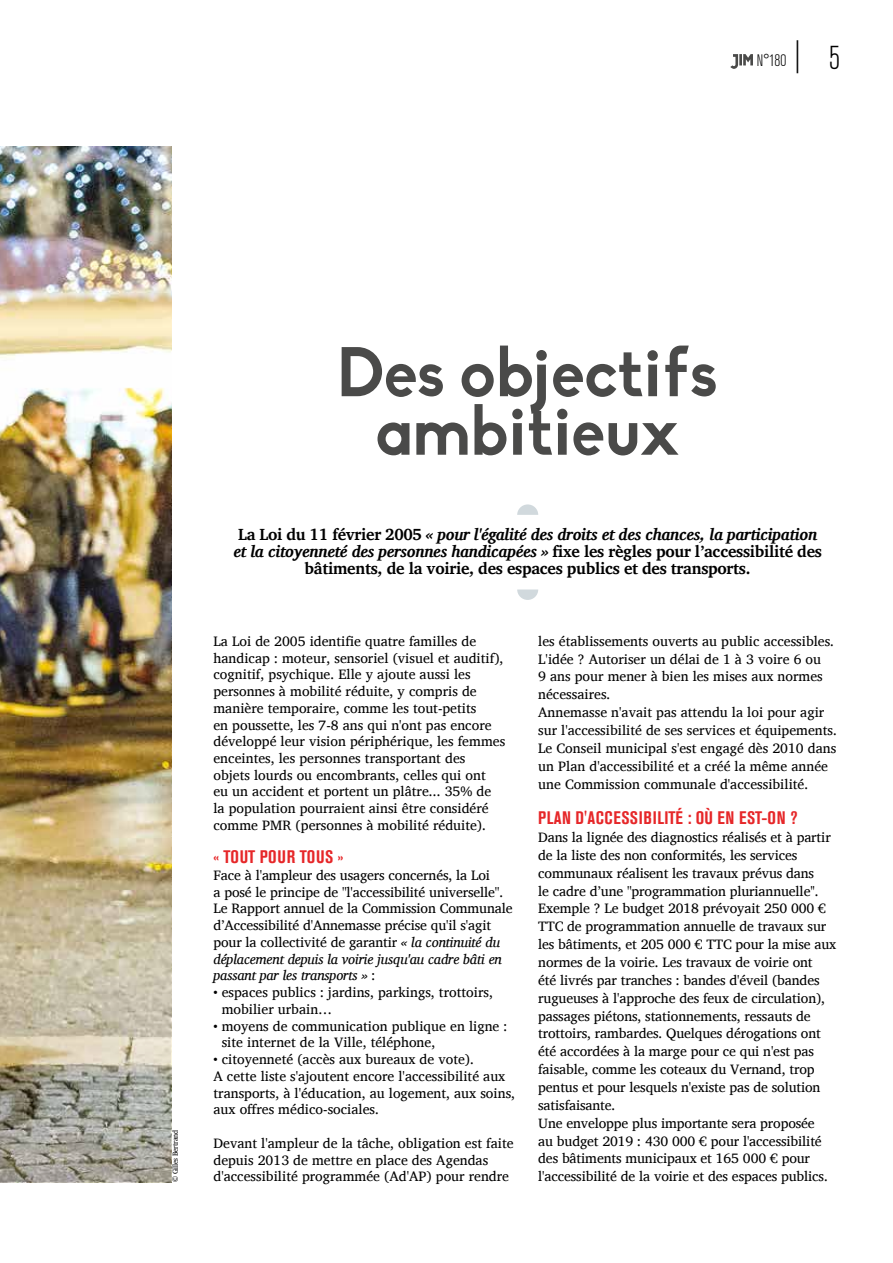
<style>
.page{position:relative;width:893px;height:1263px;background:#fff}
.page>*{position:absolute;margin:0;border:0;box-sizing:border-box;transform-origin:0 0}
.t1{font:700 69px/58.5px "Biko";letter-spacing:-.01em;color:#4a4a49;text-align:center}
.t2{font:700 condensed 18px "Akzidenz Grotesk BE";letter-spacing:.03em;color:#e62729}
.t3{font:700 16.5px/17.1px "Charis SIL";letter-spacing:-.02em;color:#000;text-align:center}
.t4{font:300 condensed 16.5px "Akzidenz Grotesk BE";color:#000}
.t5{font:13.95px/17.9px "Charis SIL";color:#000}
.t6{font:7.5px "Charis SIL";letter-spacing:-.03em;color:#000;scale:.96 1}
.s1{font-size:33px}
.s2{font-style:italic}
</style>
<div class="page">
<svg style="left:730px;top:54px;width:23px;height:15px"></svg>
<img style="left:0;top:147px;width:171px;height:1035px">
<svg style="left:517px;top:504px;width:21px;height:11px"></svg>
<svg style="left:517px;top:589px;width:21px;height:11px"></svg>
<svg style="left:0;top:898px;width:171px;height:283px;background:#b7b19d"></svg>
<p class="t4" style="left:757px;top:51px;width:85px">N°180 <span class="s1">| 5</span></p>
<p class="t6" style="left:171px;top:1182px;width:56px;rotate:-90deg">© Gilles Bertrand</p>
<h1 class="t1" style="left:337px;top:343px;width:382px">Des objectifs ambitieux</h1>
<p class="t3" style="left:233px;top:526px;width:590px">La Loi du 11 février 2005 <span class="s2">« pour l'égalité des droits et des chances, la participation et la citoyenneté des personnes handicapées »</span> fixe les règles pour l’accessibilité des bâtiments, de la voirie, des espaces publics et des transports.</p>
<p class="t5" style="left:213px;top:633px;width:293px;line-height:16.8px">La Loi de 2005 identifie quatre familles de handicap : moteur, sensoriel (visuel et auditif), cognitif, psychique. Elle y ajoute aussi les personnes à mobilité réduite, y compris de manière temporaire, comme les tout-petits<br>en poussette, les 7-8 ans qui n'ont pas encore développé leur vision périphérique, les femmes enceintes, les personnes transportant des objets lourds ou encombrants, celles qui ont<br>eu un accident et portent un plâtre... 35% de la population pourraient ainsi être considéré comme PMR (personnes à mobilité réduite).</p>
<p class="t2" style="left:213px;top:847px;width:131px">« TOUT POUR TOUS »</p>
<p class="t5" style="left:213px;top:867px;width:301px;line-height:16.8px">Face à l'ampleur des usagers concernés, la Loi<br>a posé le principe de ''l'accessibilité universelle''.<br>Le Rapport annuel de la Commission Communale d’Accessibilité d'Annemasse précise qu'il s'agit pour la collectivité de garantir <span class="s2">« la continuité du déplacement depuis la voirie jusqu'au cadre bâti en passant par les transports »</span> :</p>
<p class="t5" style="left:222px;top:984px;width:273px;line-height:16.8px;text-indent:-8px">• espaces publics : jardins, parkings, trottoirs, mobilier urbain…</p>
<p class="t5" style="left:222px;top:1017px;width:287px;line-height:16.8px;text-indent:-8px">• moyens de communication publique en ligne : site internet de la Ville, téléphone,</p>
<p class="t5" style="left:213px;top:1051px;width:303px;line-height:16.8px">• citoyenneté (accès aux bureaux de vote).<br>A cette liste s'ajoutent encore l'accessibilité aux transports, à l'éducation, au logement, aux soins, aux offres médico-sociales.</p>
<p class="t5" style="left:213px;top:1135px;width:302px;line-height:16.8px">Devant l'ampleur de la tâche, obligation est faite depuis 2013 de mettre en place des Agendas d'accessibilité programmée (Ad'AP) pour rendre</p>
<p class="t5" style="left:538px;top:632px;width:300px">les établissements ouverts au public accessibles.<br>L'idée ? Autoriser un délai de 1 à 3 voire 6 ou<br>9 ans pour mener à bien les mises aux normes nécessaires.<br>Annemasse n'avait pas attendu la loi pour agir sur l'accessibilité de ses services et équipements.<br>Le Conseil municipal s'est engagé dès 2010 dans un Plan d'accessibilité et a créé la même année une Commission communale d'accessibilité.</p>
<p class="t2" style="left:538px;top:808px;width:261px">PLAN D'ACCESSIBILITÉ : OÙ EN EST-ON ?</p>
<p class="t5" style="left:538px;top:828px;width:300px">Dans la lignée des diagnostics réalisés et à partir de la liste des non conformités, les services communaux réalisent les travaux prévus dans<br>le cadre d’une ''programmation pluriannuelle''.<br>Exemple ? Le budget 2018 prévoyait 250 000 € TTC de programmation annuelle de travaux sur les bâtiments, et 205 000 € TTC pour la mise aux normes de la voirie. Les travaux de voirie ont<br>été livrés par tranches : bandes d'éveil (bandes rugueuses à l'approche des feux de circulation), passages piétons, stationnements, ressauts de trottoirs, rambardes. Quelques dérogations ont été accordées à la marge pour ce qui n'est pas faisable, comme les coteaux du Vernand, trop pentus et pour lesquels n'existe pas de solution satisfaisante.<br>Une enveloppe plus importante sera proposée<br>au budget 2019 : 430 000 € pour l'accessibilité des bâtiments municipaux et 165 000 € pour l'accessibilité de la voirie et des espaces publics.</p>
</div>
